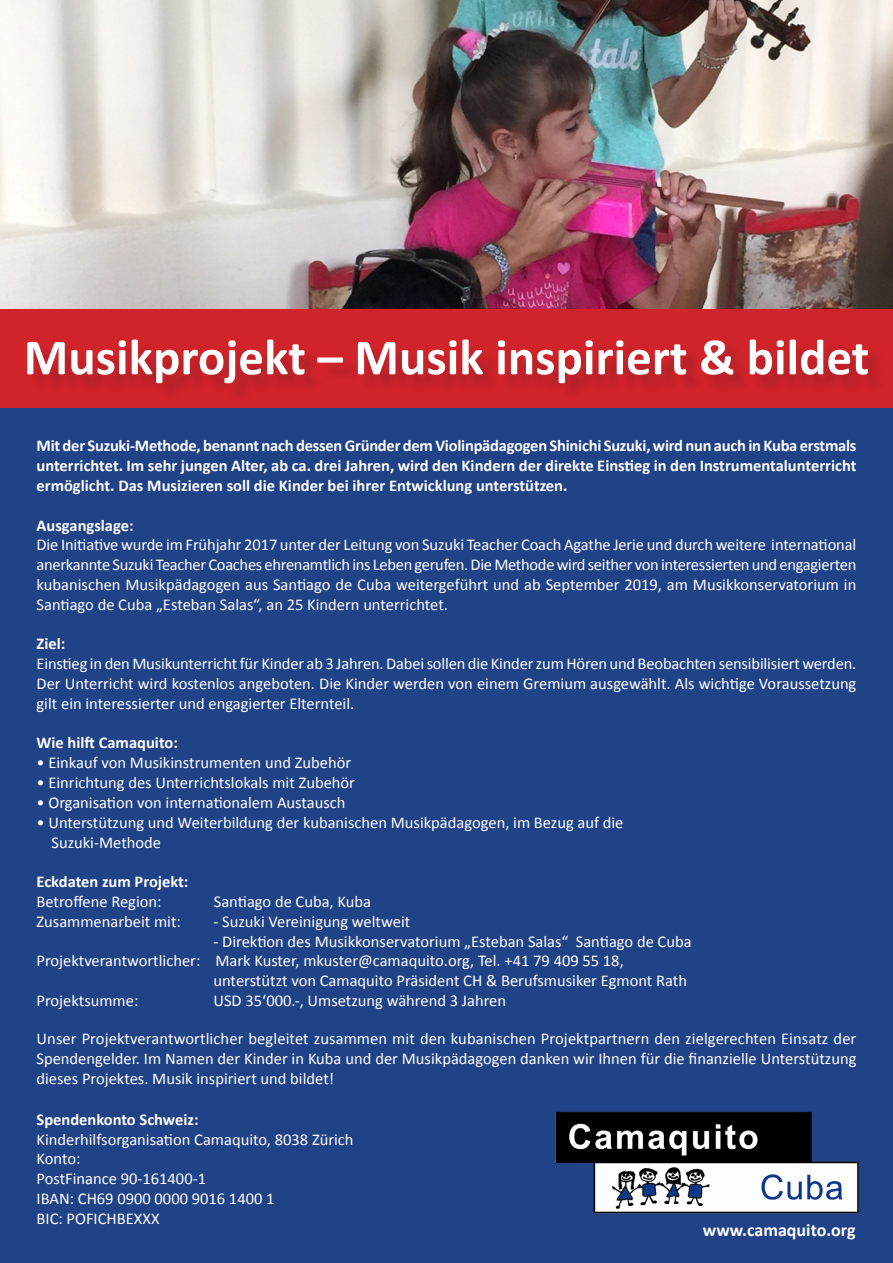
<style>
.page{position:relative;width:893px;height:1263px;background:#204286}
.page>*{position:absolute;margin:0;border:0;box-sizing:border-box;transform-origin:0 0}
.t1{font:700 51px "Calibri";color:#fff}
.t2{font:700 18px "Calibri";color:#fff}
.t3{font:16.5px/19.8px "Calibri";color:#fff;text-align:justify}
.t4{font:700 16.5px/19.8px "Calibri";color:#fff;text-align:justify}
</style>
<div class="page">
<img style="left:0;top:0;width:893px;height:309px">
<div style="left:0;top:309px;width:893px;height:99px;background:#d1232a"></div>
<div style="left:30px;top:343px;width:856px;height:59px;background:#231f20;opacity:.2"></div>
<img style="left:555px;top:1111px;width:304px;height:103px">
<p class="t1" style="left:24px;top:325px;width:847px">Musikprojekt – Musik inspiriert &amp; bildet</p>
<p class="t4" style="left:37px;top:436px;width:821px">Mit der Suzuki-Methode, benannt nach dessen Gründer dem Violinpädagogen Shinichi Suzuki, wird nun auch in Kuba erstmals unterrichtet. Im sehr jungen Alter, ab ca. drei Jahren, wird den Kindern der direkte Einstieg in den Instrumentalunterricht ermöglicht. Das Musizieren soll die Kinder bei ihrer Entwicklung unterstützen.</p>
<p class="t4" style="left:37px;top:515px;width:99px">Ausgangslage:</p>
<p class="t3" style="left:37px;top:535px;width:821px">Die Initiative wurde im Frühjahr 2017 unter der Leitung von Suzuki Teacher Coach Agathe Jerie und durch weitere international anerkannte Suzuki Teacher Coaches ehrenamtlich ins Leben gerufen. Die Methode wird seither von interessierten und engagierten kubanischen Musikpädagogen aus Santiago de Cuba weitergeführt und ab September 2019, am Musikkonservatorium in Santiago de Cuba „Esteban Salas“, an 25 Kindern unterrichtet.</p>
<p class="t4" style="left:37px;top:634px;width:30px">Ziel:</p>
<p class="t3" style="left:37px;top:654px;width:821px">Einstieg in den Musikunterricht für Kinder ab 3 Jahren. Dabei sollen die Kinder zum Hören und Beobachten sensibilisiert werden.<br>Der Unterricht wird kostenlos angeboten. Die Kinder werden von einem Gremium ausgewählt. Als wichtige Voraussetzung gilt ein interessierter und engagierter Elternteil.</p>
<p class="t4" style="left:37px;top:733px;width:143px">Wie hilft Camaquito:</p>
<p class="t3" style="left:37px;top:753px;width:316px">• Einkauf von Musikinstrumenten und Zubehör</p>
<p class="t3" style="left:37px;top:773px;width:320px">• Einrichtung des Unterrichtslokals mit Zubehör</p>
<p class="t3" style="left:37px;top:792px;width:310px">• Organisation von internationalem Austausch</p>
<p class="t3" style="left:37px;top:812px;width:588px">• Unterstützung und Weiterbildung der kubanischen Musikpädagogen, im Bezug auf die</p>
<p class="t3" style="left:51px;top:832px;width:111px">Suzuki-Methode</p>
<p class="t4" style="left:37px;top:872px;width:153px">Eckdaten zum Projekt:</p>
<p class="t3" style="left:37px;top:891px;width:127px">Betroffene Region:</p>
<p class="t3" style="left:214px;top:891px;width:159px">Santiago de Cuba, Kuba</p>
<p class="t3" style="left:37px;top:911px;width:146px">Zusammenarbeit mit:</p>
<p class="t3" style="left:213px;top:911px;width:198px">- Suzuki Vereinigung weltweit</p>
<p class="t3" style="left:213px;top:931px;width:480px">- Direktion des Musikkonservatorium „Esteban Salas“ Santiago de Cuba</p>
<p class="t3" style="left:37px;top:951px;width:589px">Projektverantwortlicher: Mark Kuster, mkuster@camaquito.org, Tel. +41 79 409 55 18,</p>
<p class="t3" style="left:213px;top:971px;width:475px">unterstützt von Camaquito Präsident CH &amp; Berufsmusiker Egmont Rath</p>
<p class="t3" style="left:37px;top:990px;width:103px">Projektsumme:</p>
<p class="t3" style="left:213px;top:990px;width:294px">USD 35‘000.-, Umsetzung während 3 Jahren</p>
<p class="t3" style="left:37px;top:1029px;width:821px">Unser Projektverantwortlicher begleitet zusammen mit den kubanischen Projektpartnern den zielgerechten Einsatz der Spendengelder. Im Namen der Kinder in Kuba und der Musikpädagogen danken wir Ihnen für die finanzielle Unterstützung dieses Projektes. Musik inspiriert und bildet!</p>
<p class="t4" style="left:37px;top:1109px;width:164px">Spendenkonto Schweiz:</p>
<p class="t3" style="left:37px;top:1129px;width:319px">Kinderhilfsorganisation Camaquito, 8038 Zürich</p>
<p class="t3" style="left:37px;top:1149px;width:45px">Konto:</p>
<p class="t3" style="left:37px;top:1169px;width:171px">PostFinance 90-161400-1</p>
<p class="t3" style="left:37px;top:1188px;width:239px">IBAN: CH69 0900 0000 9016 1400 1</p>
<p class="t3" style="left:37px;top:1208px;width:125px">BIC: POFICHBEXXX</p>
<p class="t2" style="left:703px;top:1218px;width:154px">www.camaquito.org</p>
</div>
